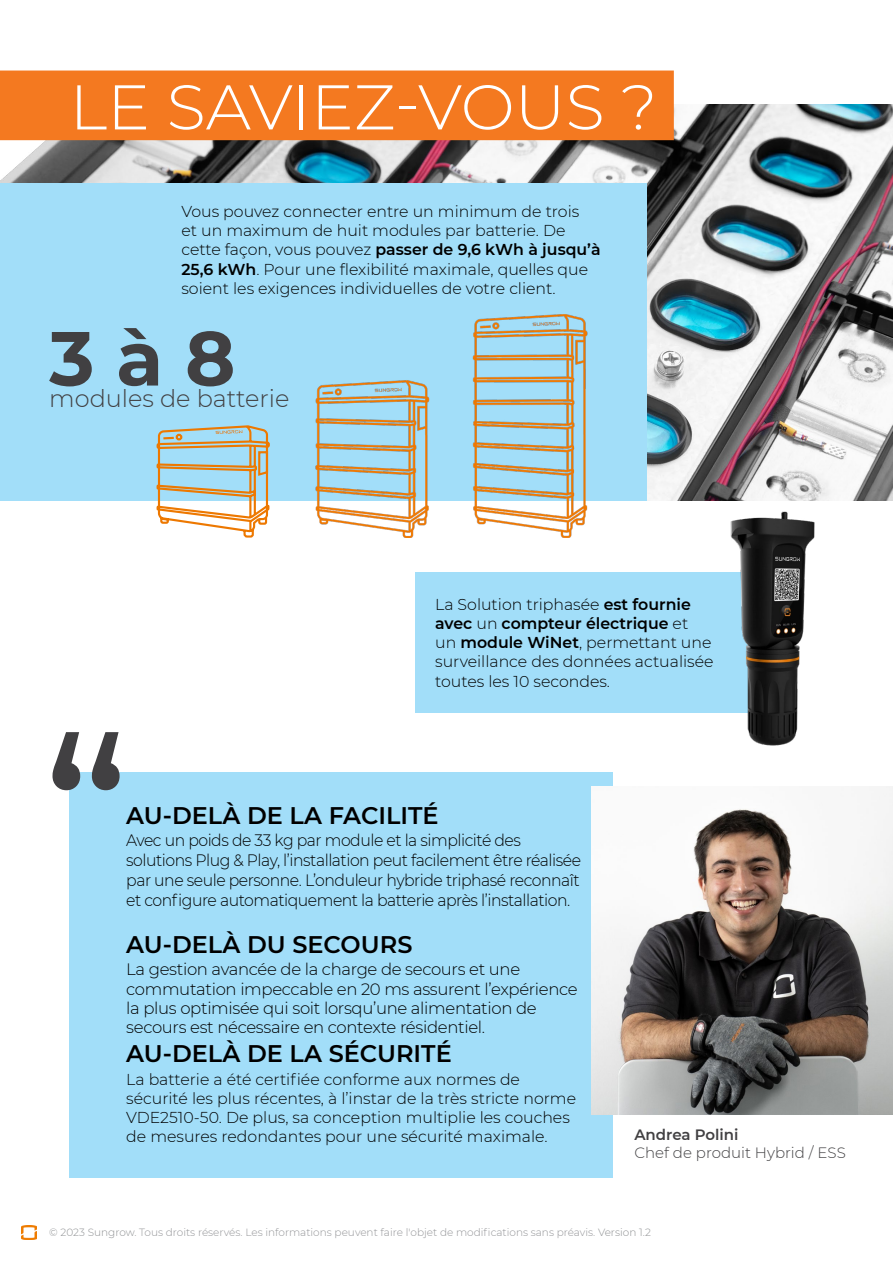
<style>
.page{position:relative;width:893px;height:1263px;background:#fff}
.page>*{position:absolute;margin:0;border:0;box-sizing:border-box;transform-origin:0 0}
.t1{font:700 76.5px "Montserrat";color:#414042}
.t2{font:300 63px "Montserrat";color:#fff}
.t3{font:600 24px "Montserrat";color:#000}
.t4{font:300 24px "Montserrat";color:#414042}
.t5{font:300 16.5px/19.8px "Montserrat";letter-spacing:-.03em;color:#000;scale:.95 1}
.t6{font:300 16.5px/19.2px "Montserrat";letter-spacing:-.03em;color:#000}
.t7{font:300 15.75px/19.2px "Montserrat";color:#000}
.t8{font:300 15px "Montserrat";color:#414042}
.t9{font:600 15px "Montserrat";color:#414042}
.t10{font:300 10.5px "Montserrat";color:#949598}
.s1{font-weight:600}
.s2{color:#8f9193}
</style>
<div class="page">
<img style="left:22px;top:1225px;width:15px;height:14px">
<img style="left:1px;top:105px;width:891px;height:395px">
<div style="left:69px;top:772px;width:543px;height:405px;background:#a2def9"></div>
<div style="left:0;top:71px;width:674px;height:69px;background:#f47920"></div>
<div style="left:415px;top:572px;width:339px;height:140px;background:#a2def9"></div>
<img style="left:591px;top:787px;width:302px;height:327px">
<svg style="left:53px;top:732px;width:67px;height:58px"></svg>
<img style="left:706px;top:492px;width:129px;height:254px">
<div style="left:0;top:183px;width:646px;height:317px;background:#a2def9"></div>
<svg style="left:155px;top:425px;width:116px;height:113px"></svg>
<img style="left:316px;top:380px;width:114px;height:158px">
<img style="left:472px;top:314px;width:116px;height:224px">
<h2 class="t2" style="left:69px;top:64px;width:589px">LE SAVIEZ-VOUS ?</h2>
<p class="t7" style="left:181px;top:201px;width:421px">Vous pouvez connecter entre un minimum de trois<br>et un maximum de huit modules par batterie. De cette façon, vous pouvez <span class="s1">passer de 9,6 kWh à jusqu’à 25,6 kWh</span>. Pour une flexibilité maximale, quelles que soient les exigences individuelles de votre client.</p>
<h1 class="t1" style="left:49px;top:303px;width:188px">3 à 8</h1>
<h3 class="t4" style="left:49px;top:382px;width:242px">modules de batterie</h3>
<p class="t7" style="left:435px;top:594px;width:280px">La Solution triphasée <span class="s1">est fournie avec</span> un <span class="s1">compteur électrique</span> et<br>un <span class="s1">module WiNet</span>, permettant une surveillance des données actualisée toutes les 10 secondes.</p>
<h3 class="t3" style="left:126px;top:798px;width:314px">AU-DELÀ DE LA FACILITÉ</h3>
<p class="t5" style="left:126px;top:830px;width:480px">Avec un poids de 33 kg par module et la simplicité des solutions Plug &amp; Play, l’installation peut facilement être réalisée par une seule personne. L’onduleur hybride triphasé reconnaît et configure automatiquement la batterie après l’installation.</p>
<h3 class="t3" style="left:126px;top:927px;width:288px">AU-DELÀ DU SECOURS</h3>
<p class="t6" style="left:126px;top:959px;width:453px">La gestion avancée de la charge de secours et une commutation impeccable en 20 ms assurent l’expérience la plus optimisée qui soit lorsqu’une alimentation de secours est nécessaire en contexte résidentiel.</p>
<h3 class="t3" style="left:126px;top:1036px;width:327px">AU-DELÀ DE LA SÉCURITÉ</h3>
<p class="t7" style="left:126px;top:1069px;width:451px">La batterie a été certifiée conforme aux normes de sécurité les plus récentes, à l’instar de la très stricte norme VDE2510-50. De plus, sa conception multiplie les couches de mesures redondantes pour une sécurité maximale.</p>
<p class="t9" style="left:634px;top:1124px;width:106px">Andrea Polini</p>
<p class="t8" style="left:634px;top:1142px;width:213px">Chef de produit Hybrid / ESS</p>
<p class="t10" style="left:49px;top:1225px;width:603px"><span class="s2">© 2023 Sungrow.</span> Tous droits réservés. Les informations peuvent faire l'objet de modifications sans préavis. <span class="s2">Version 1.2</span></p>
</div>
